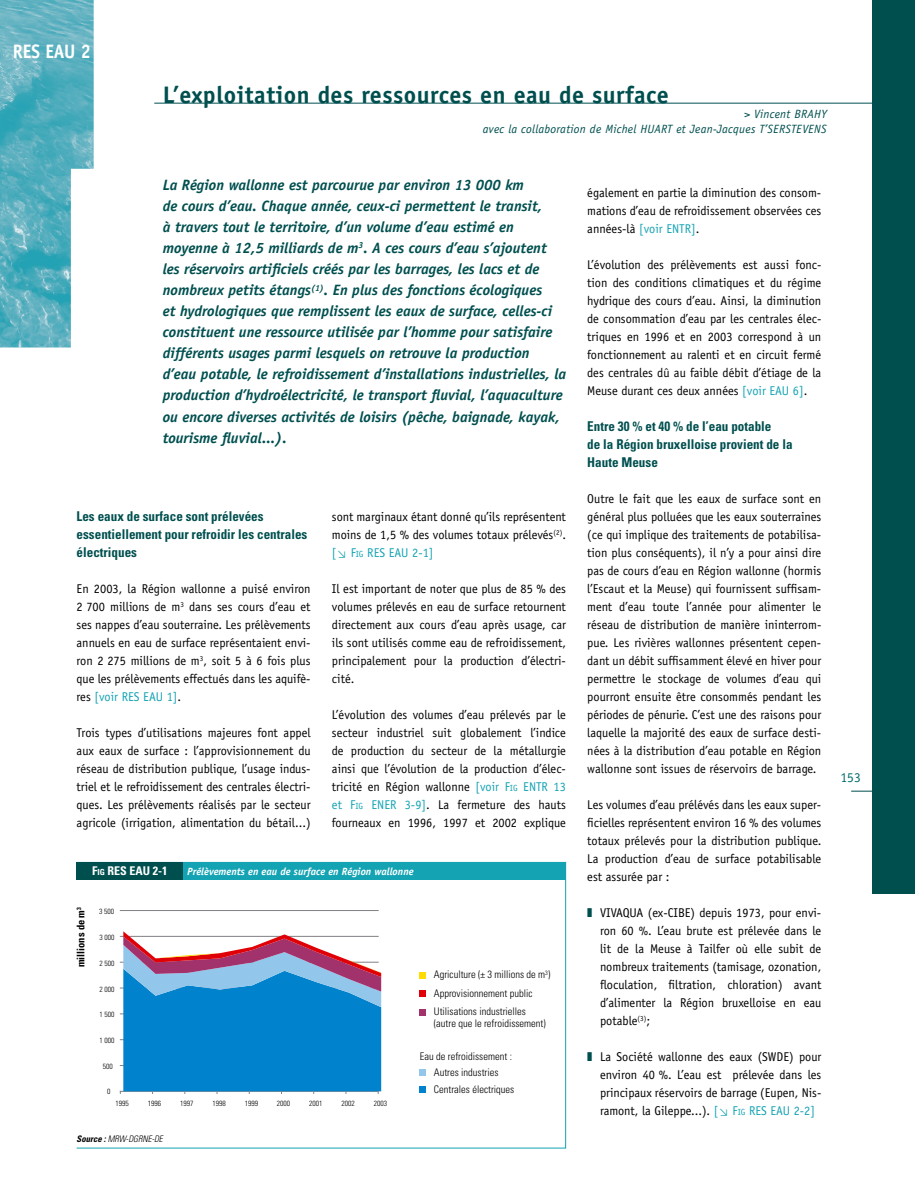
<style>
.page{position:relative;width:915px;height:1191px;background:#fff}
.page>*{position:absolute;margin:0;border:0;box-sizing:border-box;transform-origin:0 0}
.t1{font:700 24px "Officina Sans";letter-spacing:.02em;color:#004f4f}
.t2{font:700 19.5px "Officina Sans";color:#fff;scale:.92 1}
.t3{font:italic 700 15px/21px "Officina Sans";color:#004f4f}
.t4{font:700 condensed 13.5px/18px "Univers";color:#004f4f}
.t5{font:13.5px "Officina Sans";color:#006d6e}
.t6{font:12.75px/18px "Officina Sans";color:#000;text-align:justify}
.t7{font:italic 12px/15px "Officina Sans";letter-spacing:.02em;color:#004f4f;text-align:right}
.t8{font:700 condensed 12px "Univers";color:#fff}
.t9{font:300 condensed 10.5px/18.3px "Univers";color:#000}
.t10{font:italic 700 10.5px "Officina Sans";color:#fff}
.t11{font:700 condensed 10.5px "Univers";color:#000}
.t12{font:italic 300 condensed 9px "Univers";color:#000}
.t13{font:300 condensed 7.5px "Univers";color:#000}
.s1{color:#14a3b3}
.s2{font-family:"DIN Regular Italic Exp";font-size:10.5px;color:#14a3b3}
.s3{font-size:8.85px;color:#14a3b3}
.s4{font-style:inherit}
.s5{font-size:8.4px}
.s6{font-weight:700}
</style>
<div class="page">
<hr style="left:154px;top:103px;width:744px;height:1px;background:#004f4f">
<hr style="left:850px;top:790px;width:64px;height:1px;background:#004f4f">
<div style="left:872px;top:0;width:42px;height:893px;background:#004f4f"></div>
<img style="left:0;top:0;width:94px;height:347px">
<div style="left:77px;top:862px;width:489px;height:17px;background:#14a3b3"></div>
<hr style="left:120px;top:910px;width:258px;height:1px;background:#818084">
<svg style="left:120px;top:931px;width:261px;height:162px;background:#4692c9"></svg>
<div style="left:419px;top:972px;width:7px;height:6px;background:#ffdc00"></div>
<div style="left:419px;top:990px;width:7px;height:6px;background:#df0008"></div>
<div style="left:419px;top:1009px;width:7px;height:6px;background:#a2326c"></div>
<div style="left:419px;top:1069px;width:7px;height:7px;background:#93c6eb"></div>
<div style="left:419px;top:1086px;width:7px;height:7px;background:#0083cc"></div>
<div style="left:76px;top:862px;width:490px;height:286px;border:1px solid #14a3b3"></div>
<div style="left:77px;top:862px;width:106px;height:17px;background:#004f4f"></div>
<h2 class="t2" style="left:13px;top:39px;width:86px">RES EAU 2</h2>
<h1 class="t1" style="left:163px;top:80px;width:507px">L’exploitation des ressources en eau de surface</h1>
<p class="t7" style="left:482px;top:107px;width:345px">&gt; Vincent BRAHY<br>avec la collaboration de Michel HUART et Jean-Jacques T’SERSTEVENS</p>
<p class="t3" style="left:163px;top:175px;width:405px">La Région wallonne est parcourue par environ 13 000 km<br>de cours d’eau. Chaque année, ceux-ci permettent le transit,<br>à travers tout le territoire, d’un volume d’eau estimé en moyenne à 12,5 milliards de m<sup>3</sup>. A ces cours d’eau s’ajoutent les réservoirs artificiels créés par les barrages, les lacs et de nombreux petits étangs<sup>(1)</sup>. En plus des fonctions écologiques<br>et hydrologiques que remplissent les eaux de surface, celles-ci constituent une ressource utilisée par l’homme pour satisfaire différents usages parmi lesquels on retrouve la production d’eau potable, le refroidissement d’installations industrielles, la production d’hydroélectricité, le transport fluvial, l’aquaculture ou encore diverses activités de loisirs (pêche, baignade, kayak, tourisme fluvial...).</p>
<p class="t4" style="left:77px;top:507px;width:232px">Les eaux de surface sont prélevées essentiellement pour refroidir les centrales électriques</p>
<p class="t6" style="left:77px;top:579px;width:235px">En 2003, la Région wallonne a puisé environ 2 700 millions de m<sup>3</sup> dans ses cours d’eau et ses nappes d’eau souterraine. Les prélèvements annuels en eau de surface représentaient envi&shy;ron 2 275 millions de m<sup>3</sup>, soit 5 à 6 fois plus que les prélèvements effectués dans les aquifè&shy;res <span class="s1">[voir RES EAU 1]</span>.</p>
<p class="t6" style="left:77px;top:723px;width:235px">Trois types d’utilisations majeures font appel aux eaux de surface : l’approvisionnement du réseau de distribution publique, l’usage indus&shy;triel et le refroidissement des centrales électri&shy;ques. Les prélèvements réalisés par le secteur agricole (irrigation, alimentation du bétail...)</p>
<p class="t6" style="left:332px;top:507px;width:235px">sont marginaux étant donné qu’ils représentent moins de 1,5 % des volumes totaux prélevés<sup>(2)</sup>. <span class="s1">[</span><span class="s2">u</span> <span class="s1">F</span><span class="s3">ig</span> <span class="s1">RES EAU 2-1]</span></p>
<p class="t6" style="left:332px;top:579px;width:235px">Il est important de noter que plus de 85 % des volumes prélevés en eau de surface retournent directement aux cours d’eau après usage, car ils sont utilisés comme eau de refroidissement, principalement pour la production d’électri&shy;cité.</p>
<p class="t6" style="left:332px;top:705px;width:235px">L’évolution des volumes d’eau prélevés par le secteur industriel suit globalement l’indice de production du secteur de la métallurgie ainsi que l’évolution de la production d’élec&shy;tricité en Région wallonne <span class="s1">[voir</span> <span class="s1">F</span><span class="s3">ig</span> <span class="s1">ENTR 13 et</span> <span class="s1">F</span><span class="s3">ig</span> <span class="s1">ENER 3-9]</span>. La fermeture des hauts fourneaux en 1996, 1997 et 2002 explique</p>
<p class="t8" style="left:92px;top:863px;width:77px"><span class="s4">F</span><span class="s5">ig</span> RES EAU 2-1</p>
<p class="t10" style="left:187px;top:864px;width:228px">Prélèvements en eau de surface en Région wallonne</p>
<p class="t11" style="left:74px;top:967px;width:61px;rotate:-90deg">millions de m<sup>3</sup></p>
<p class="t13" style="left:99px;top:906px;width:16px">3 500</p>
<p class="t13" style="left:99px;top:932px;width:16px">3 000</p>
<p class="t13" style="left:99px;top:958px;width:16px">2 500</p>
<p class="t13" style="left:99px;top:984px;width:16px">2 000</p>
<p class="t13" style="left:99px;top:1009px;width:16px">1 500</p>
<p class="t13" style="left:99px;top:1035px;width:16px">1 000</p>
<p class="t13" style="left:103px;top:1061px;width:11px">500</p>
<p class="t13" style="left:107px;top:1087px;width:5px">0</p>
<p class="t13" style="left:115px;top:1098px;width:15px">1995</p>
<p class="t13" style="left:148px;top:1098px;width:15px">1996</p>
<p class="t13" style="left:180px;top:1098px;width:15px">1997</p>
<p class="t13" style="left:212px;top:1098px;width:15px">1998</p>
<p class="t13" style="left:244px;top:1098px;width:15px">1999</p>
<p class="t13" style="left:277px;top:1098px;width:15px">2000</p>
<p class="t13" style="left:309px;top:1098px;width:15px">2001</p>
<p class="t13" style="left:341px;top:1098px;width:15px">2002</p>
<p class="t13" style="left:373px;top:1098px;width:15px">2003</p>
<p class="t9" style="left:433px;top:965px;width:118px">Agriculture (± 3 millions de m<sup>3</sup>)<br>Approvisionnement public<br>Utilisations industrielles</p>
<p class="t9" style="left:433px;top:1014px;width:113px">(autre que le refroidissement)</p>
<p class="t9" style="left:433px;top:1063px;width:66px">Autres industries</p>
<p class="t9" style="left:419px;top:1047px;width:94px">Eau de refroidissement :</p>
<p class="t9" style="left:433px;top:1080px;width:82px">Centrales électriques</p>
<p class="t12" style="left:77px;top:1133px;width:88px"><span class="s6">Source :</span> MRW-DGRNE-DE</p>
<p class="t6" style="left:587px;top:183px;width:235px">également en partie la diminution des consom&shy;mations d’eau de refroidissement observées ces années-là <span class="s1">[voir ENTR]</span>.</p>
<p class="t6" style="left:587px;top:255px;width:235px">L’évolution des prélèvements est aussi fonc&shy;tion des conditions climatiques et du régime hydrique des cours d’eau. Ainsi, la diminution de consommation d’eau par les centrales élec&shy;triques en 1996 et en 2003 correspond à un fonctionnement au ralenti et en circuit fermé des centrales dû au faible débit d’étiage de la Meuse durant ces deux années <span class="s1">[voir EAU 6]</span>.</p>
<p class="t4" style="left:587px;top:417px;width:207px">Entre 30 % et 40 % de l’eau potable<br>de la Région bruxelloise provient de la<br>Haute Meuse</p>
<p class="t6" style="left:587px;top:489px;width:235px">Outre le fait que les eaux de surface sont en général plus polluées que les eaux souterraines (ce qui implique des traitements de potabilisa&shy;tion plus conséquents), il n’y a pour ainsi dire pas de cours d’eau en Région wallonne (hormis l’Escaut et la Meuse) qui fournissent suffisam&shy;ment d’eau toute l’année pour alimenter le réseau de distribution de manière ininterrom&shy;pue. Les rivières wallonnes présentent cepen&shy;dant un débit suffisamment élevé en hiver pour permettre le stockage de volumes d’eau qui pourront ensuite être consommés pendant les périodes de pénurie. C’est une des raisons pour laquelle la majorité des eaux de surface desti&shy;nées à la distribution d’eau potable en Région wallonne sont issues de réservoirs de barrage.</p>
<p class="t6" style="left:587px;top:795px;width:235px">Les volumes d’eau prélévés dans les eaux super&shy;ficielles représentent environ 16 % des volumes totaux prélevés pour la distribution publique.<br>La production d’eau de surface potabilisable est assurée par :</p>
<p class="t6" style="left:600px;top:903px;width:223px">VIVAQUA (ex-CIBE) depuis 1973, pour envi&shy;ron 60 %. L’eau brute est prélevée dans le lit de la Meuse à Tailfer où elle subit de nombreux traitements (tamisage, ozonation, floculation, filtration, chloration) avant d’alimenter la Région bruxelloise en eau potable<sup>(3)</sup>;</p>
<p class="t6" style="left:600px;top:1047px;width:223px">La Société wallonne des eaux (SWDE) pour environ 40 %. L’eau est prélevée dans les principaux réservoirs de barrage (Eupen, Nis&shy;ramont, la Gileppe...). <span class="s1">[</span><span class="s2">u</span> <span class="s1">F</span><span class="s3">ig</span> <span class="s1">RES EAU 2-2]</span></p>
<p class="t5" style="left:840px;top:769px;width:22px">153</p>
</div>
